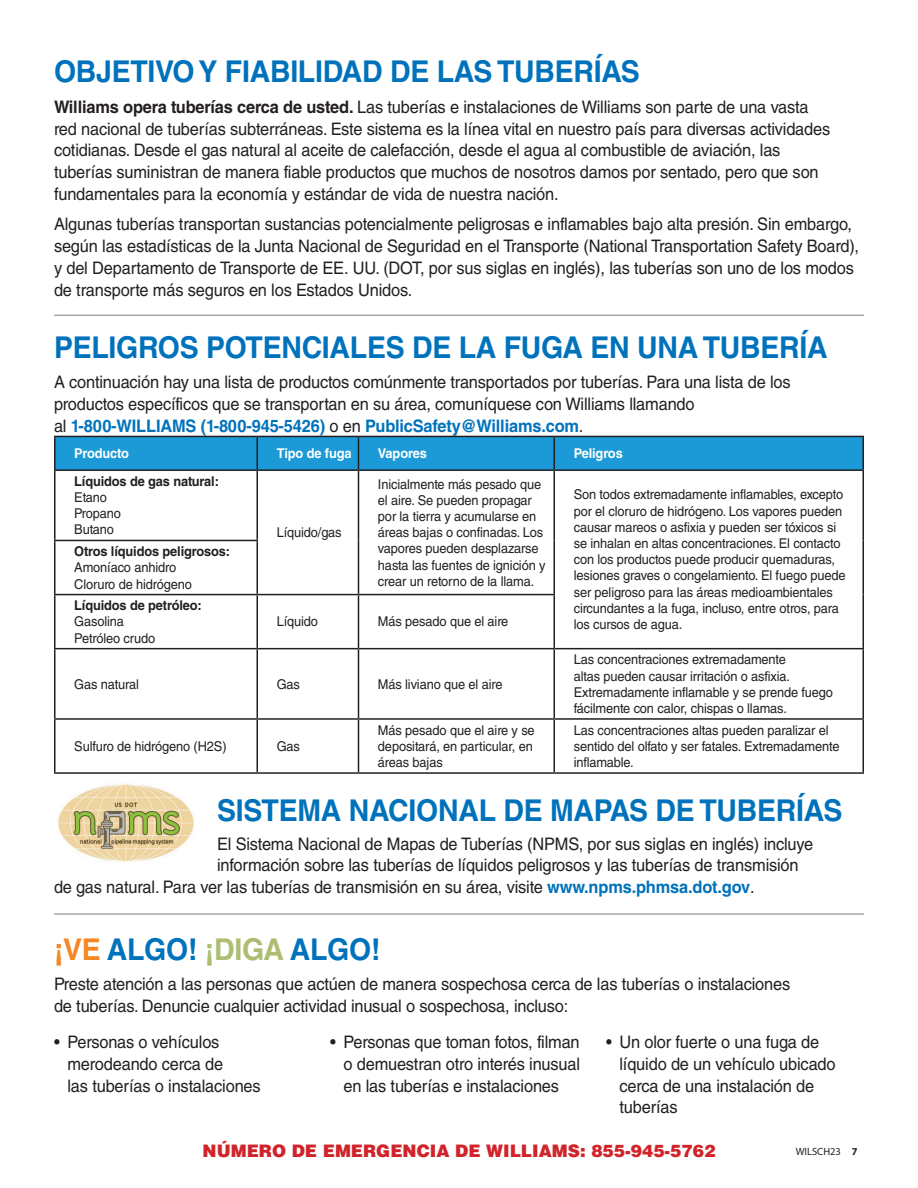
<style>
.page{position:relative;width:918px;height:1188px;background:#fff}
.page>*{position:absolute;margin:0;border:0;box-sizing:border-box;transform-origin:0 0}
.t1{font:700 30px "Helvetica LT Std";letter-spacing:-.01em;color:#0072bc;scale:.95 1}
.Body_Copy_Large{font:17.25px/21.8px "Helvetica LT Std";letter-spacing:-.01em;color:#231f20;scale:.95 1}
.t2{font:900 17.25px "Helvetica LT Std";color:#d1232a}
.Table_Body_Copy{font:13.5px/16.2px "Helvetica LT Std";letter-spacing:-.01em;color:#231f20;scale:.95 1}
.Table_Body_Copy-2{font:700 13.5px "Helvetica LT Std";letter-spacing:-.01em;color:#231f20;scale:.95 1}
.Table_Body_Copy-3{font:700 13.5px "Helvetica LT Std";letter-spacing:-.01em;color:#fff;scale:.95 1}
.t3{font:10.5px "Myriad Pro";color:#231f20}
.s1{font-weight:700}
.s2{font-weight:700;color:#0072bc}
.s3{color:#f58725}
.s4{color:#adbe72}
</style>
<div class="page">
<hr style="left:54px;top:913px;width:810px;height:2px;background:#a8a9ad">
<img style="left:58px;top:784px;width:137px;height:78px">
<hr style="left:54px;top:315px;width:810px;height:1px;background:#a8a9ad">
<div style="left:56px;top:437px;width:806px;height:32px;background:#1b9ad7"></div>
<hr style="left:256px;top:437px;width:2px;height:32px;background:#231f20">
<hr style="left:358px;top:437px;width:1px;height:32px;background:#231f20">
<hr style="left:554px;top:437px;width:1px;height:32px;background:#231f20">
<hr style="left:54px;top:471px;width:2px;height:69px;background:#231f20">
<hr style="left:256px;top:471px;width:2px;height:69px;background:#231f20">
<hr style="left:358px;top:471px;width:1px;height:69px;background:#231f20">
<hr style="left:554px;top:471px;width:1px;height:69px;background:#231f20">
<hr style="left:862px;top:471px;width:2px;height:69px;background:#231f20">
<hr style="left:54px;top:540px;width:204px;height:1px;background:#231f20">
<hr style="left:54px;top:541px;width:2px;height:53px;background:#231f20">
<hr style="left:256px;top:541px;width:2px;height:53px;background:#231f20">
<hr style="left:358px;top:540px;width:1px;height:54px;background:#231f20">
<hr style="left:554px;top:540px;width:1px;height:54px;background:#231f20">
<hr style="left:862px;top:540px;width:2px;height:55px;background:#231f20">
<hr style="left:54px;top:594px;width:203px;height:1px;background:#231f20">
<hr style="left:54px;top:595px;width:2px;height:53px;background:#231f20">
<hr style="left:257px;top:594px;width:101px;height:1px;background:#231f20">
<hr style="left:256px;top:595px;width:2px;height:53px;background:#231f20">
<hr style="left:358px;top:594px;width:197px;height:1px;background:#231f20">
<hr style="left:358px;top:595px;width:1px;height:53px;background:#231f20">
<hr style="left:554px;top:595px;width:1px;height:53px;background:#231f20">
<hr style="left:862px;top:595px;width:2px;height:53px;background:#231f20">
<hr style="left:54px;top:648px;width:203px;height:1px;background:#231f20">
<hr style="left:54px;top:649px;width:2px;height:69px;background:#231f20">
<hr style="left:257px;top:648px;width:101px;height:1px;background:#231f20">
<hr style="left:256px;top:649px;width:2px;height:69px;background:#231f20">
<hr style="left:358px;top:648px;width:196px;height:1px;background:#231f20">
<hr style="left:358px;top:649px;width:1px;height:69px;background:#231f20">
<hr style="left:554px;top:648px;width:310px;height:1px;background:#231f20">
<hr style="left:554px;top:649px;width:1px;height:69px;background:#231f20">
<hr style="left:862px;top:649px;width:2px;height:69px;background:#231f20">
<hr style="left:54px;top:718px;width:203px;height:2px;background:#231f20">
<hr style="left:54px;top:720px;width:2px;height:52px;background:#231f20">
<hr style="left:257px;top:718px;width:101px;height:2px;background:#231f20">
<hr style="left:256px;top:720px;width:2px;height:52px;background:#231f20">
<hr style="left:358px;top:718px;width:196px;height:2px;background:#231f20">
<hr style="left:358px;top:720px;width:1px;height:52px;background:#231f20">
<hr style="left:554px;top:718px;width:310px;height:2px;background:#231f20">
<hr style="left:554px;top:720px;width:1px;height:52px;background:#231f20">
<hr style="left:862px;top:720px;width:2px;height:52px;background:#231f20">
<hr style="left:54px;top:772px;width:203px;height:2px;background:#231f20">
<hr style="left:257px;top:772px;width:101px;height:2px;background:#231f20">
<hr style="left:358px;top:772px;width:196px;height:2px;background:#231f20">
<hr style="left:554px;top:772px;width:310px;height:2px;background:#231f20">
<hr style="left:54px;top:436px;width:203px;height:1px;background:#231f20">
<hr style="left:54px;top:437px;width:2px;height:32px;background:#231f20">
<hr style="left:257px;top:436px;width:101px;height:1px;background:#231f20">
<hr style="left:358px;top:436px;width:196px;height:1px;background:#231f20">
<hr style="left:554px;top:436px;width:310px;height:1px;background:#231f20">
<hr style="left:862px;top:437px;width:2px;height:32px;background:#231f20">
<hr style="left:54px;top:469px;width:203px;height:2px;background:#231f20">
<hr style="left:257px;top:469px;width:101px;height:2px;background:#231f20">
<hr style="left:358px;top:469px;width:196px;height:2px;background:#231f20">
<hr style="left:554px;top:469px;width:310px;height:2px;background:#231f20">
<p class="t1" style="left:54px;top:53px;width:618px">OBJETIVO Y FIABILIDAD DE LAS TUBERÍAS</p>
<p class="Body_Copy_Large" style="left:54px;top:96px;width:819px"><span class="s1">Williams opera tuberías cerca de usted.</span> Las tuberías e instalaciones de Williams son parte de una vasta red nacional de tuberías subterráneas. Este sistema es la línea vital en nuestro país para diversas actividades cotidianas. Desde el gas natural al aceite de calefacción, desde el agua al combustible de aviación, las tuberías suministran de manera fiable productos que muchos de nosotros damos por sentado, pero que son fundamentales para la economía y estándar de vida de nuestra nación.</p>
<p class="Body_Copy_Large" style="left:54px;top:213px;width:849px">Algunas tuberías transportan sustancias potencialmente peligrosas e inflamables bajo alta presión. Sin embargo, según las estadísticas de la Junta Nacional de Seguridad en el Transporte (National Transportation Safety Board), y del Departamento de Transporte de EE. UU. (DOT, por sus siglas en inglés), las tuberías son uno de los modos de transporte más seguros en los Estados Unidos.</p>
<p class="t1" style="left:54px;top:329px;width:816px">PELIGROS POTENCIALES DE LA FUGA EN UNA TUBERÍA</p>
<p class="Body_Copy_Large" style="left:54px;top:371px;width:777px">A continuación hay una lista de productos comúnmente transportados por tuberías. Para una lista de los productos específicos que se transportan en su área, comuníquese con Williams llamando<br>al <span class="s2">1-800-WILLIAMS (1-800-945-5426)</span> o en <span class="s2">PublicSafety@Williams.com</span>.</p>
<p class="Table_Body_Copy-3" style="left:74px;top:445px;width:59px">Producto</p>
<p class="Table_Body_Copy-3" style="left:277px;top:445px;width:80px">Tipo de fuga</p>
<p class="Table_Body_Copy-3" style="left:378px;top:445px;width:53px">Vapores</p>
<p class="Table_Body_Copy-3" style="left:574px;top:445px;width:53px">Peligros</p>
<p class="Table_Body_Copy-2" style="left:74px;top:473px;width:154px">Líquidos de gas natural:</p>
<p class="Table_Body_Copy" style="left:74px;top:489px;width:36px">Etano</p>
<p class="Table_Body_Copy" style="left:74px;top:505px;width:51px">Propano</p>
<p class="Table_Body_Copy" style="left:74px;top:522px;width:43px">Butano</p>
<p class="Table_Body_Copy" style="left:277px;top:524px;width:70px">Líquido/gas</p>
<p class="Table_Body_Copy" style="left:378px;top:476px;width:178px">Inicialmente más pesado que el aire. Se pueden propagar por la tierra y acumularse en áreas bajas o confinadas. Los vapores pueden desplazarse hasta las fuentes de ignición y crear un retorno de la llama.</p>
<p class="Table_Body_Copy" style="left:574px;top:487px;width:288px">Son todos extremadamente inflamables, excepto por el cloruro de hidrógeno. Los vapores pueden causar mareos o asfixia y pueden ser tóxicos si se inhalan en altas concentraciones. El contacto con los productos puede producir quemaduras, lesiones graves o congelamiento. El fuego puede ser peligroso para las áreas medioambientales circundantes a la fuga, incluso, entre otros, para los cursos de agua.</p>
<p class="Table_Body_Copy-2" style="left:74px;top:543px;width:166px">Otros líquidos peligrosos:</p>
<p class="Table_Body_Copy" style="left:74px;top:559px;width:109px">Amoníaco anhidro</p>
<p class="Table_Body_Copy" style="left:74px;top:576px;width:125px">Cloruro de hidrógeno</p>
<p class="Table_Body_Copy-2" style="left:74px;top:597px;width:136px">Líquidos de petróleo:</p>
<p class="Table_Body_Copy" style="left:74px;top:614px;width:54px">Gasolina</p>
<p class="Table_Body_Copy" style="left:74px;top:630px;width:87px">Petróleo crudo</p>
<p class="Table_Body_Copy" style="left:277px;top:614px;width:45px">Líquido</p>
<p class="Table_Body_Copy" style="left:378px;top:614px;width:139px">Más pesado que el aire</p>
<p class="Table_Body_Copy" style="left:74px;top:676px;width:70px">Gas natural</p>
<p class="Table_Body_Copy" style="left:277px;top:676px;width:26px">Gas</p>
<p class="Table_Body_Copy" style="left:378px;top:676px;width:133px">Más liviano que el aire</p>
<p class="Table_Body_Copy" style="left:574px;top:651px;width:274px">Las concentraciones extremadamente<br>altas pueden causar irritación o asfixia.<br>Extremadamente inflamable y se prende fuego fácilmente con calor, chispas o llamas.</p>
<p class="Table_Body_Copy" style="left:74px;top:738px;width:162px">Sulfuro de hidrógeno (H2S)</p>
<p class="Table_Body_Copy" style="left:277px;top:738px;width:26px">Gas</p>
<p class="Table_Body_Copy" style="left:378px;top:722px;width:167px">Más pesado que el aire y se depositará, en particular, en áreas bajas</p>
<p class="Table_Body_Copy" style="left:574px;top:722px;width:281px">Las concentraciones altas pueden paralizar el sentido del olfato y ser fatales. Extremadamente inflamable.</p>
<p class="t1" style="left:217px;top:792px;width:660px">SISTEMA NACIONAL DE MAPAS DE TUBERÍAS</p>
<p class="Body_Copy_Large" style="left:217px;top:833px;width:629px">El Sistema Nacional de Mapas de Tuberías (NPMS, por sus siglas en inglés) incluye</p>
<p class="Body_Copy_Large" style="left:217px;top:854px;width:614px">información sobre las tuberías de líquidos peligrosos y las tuberías de transmisión</p>
<p class="Body_Copy_Large" style="left:54px;top:876px;width:739px">de gas natural. Para ver las tuberías de transmisión en su área, visite <span class="s2">www.npms.phmsa.dot.gov</span>.</p>
<p class="t1" style="left:54px;top:931px;width:345px"><span class="s3">¡VE</span> ALGO! <span class="s4">¡DIGA</span> ALGO!</p>
<p class="Body_Copy_Large" style="left:54px;top:973px;width:777px">Preste atención a las personas que actúen de manera sospechosa cerca de las tuberías o instalaciones de tuberías. Denuncie cualquier actividad inusual o sospechosa, incluso:</p>
<p class="Body_Copy_Large" style="left:68px;top:1031px;width:205px;text-indent:-14px">• Personas o vehículos merodeando cerca de<br>las tuberías o instalaciones</p>
<p class="Body_Copy_Large" style="left:344px;top:1031px;width:250px;text-align:justify;text-indent:-14px">• Personas que toman fotos, filman o demuestran otro interés inusual en las tuberías e instalaciones</p>
<p class="Body_Copy_Large" style="left:620px;top:1031px;width:229px;text-indent:-14px">• Un olor fuerte o una fuga de líquido de un vehículo ubicado cerca de una instalación de tuberías</p>
<p class="t2" style="left:203px;top:1139px;width:514px">NÚMERO DE EMERGENCIA DE WILLIAMS: 855-945-5762</p>
<p class="t3" style="left:796px;top:1145px;width:63px">WILSCH23 <span class="s1">7</span></p>
</div>
